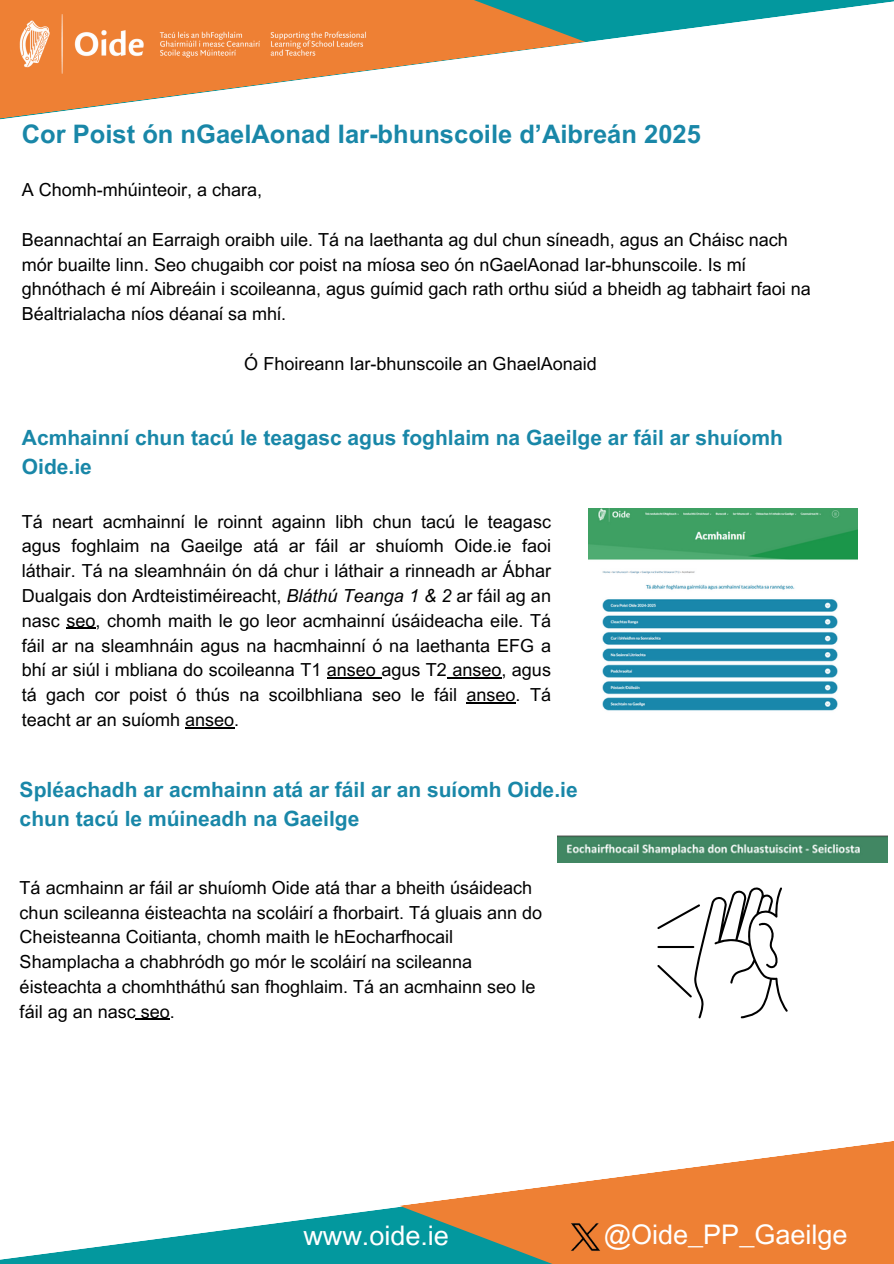
<style>
.page{position:relative;width:894px;height:1264px;background:#fff}
.page>*{position:absolute;margin:0;border:0;box-sizing:border-box;transform-origin:0 0}
.t1{font:27px "Arial MT Pro";color:#fff}
.t2{font:700 25.5px "Arial MT Pro";color:#1987a8}
.t3{font:700 21px/29.2px "Arial MT Pro";color:#1987a8}
.t4{font:18px/24.8px "Arial MT Pro";color:#000}
.s1{font-style:italic}
</style>
<div class="page">
<svg style="left:0;top:1207px;width:399px;height:56px;fill:#03989e"></svg>
<svg style="left:399px;top:1141px;width:494px;height:122px;fill:#ee8034"></svg>
<img style="left:561px;top:1219px;width:48px;height:35px">
<svg style="left:585px;top:0;width:308px;height:42px;fill:#03989e"></svg>
<svg style="left:0;top:0;width:585px;height:120px"></svg>
<img style="left:4px;top:8px;width:378px;height:81px">
<img style="left:588px;top:509px;width:269px;height:202px">
<svg style="left:657px;top:887px;width:130px;height:131px"></svg>
<img style="left:557px;top:835px;width:330px;height:27px">
<svg style="left:67px;top:628px;width:29px;height:1px"></svg>
<hr style="left:327px;top:677px;width:54px;height:1px;background:#000">
<hr style="left:447px;top:677px;width:54px;height:1px;background:#000">
<hr style="left:466px;top:702px;width:49px;height:1px;background:#000">
<hr style="left:185px;top:727px;width:49px;height:1px;background:#000">
<hr style="left:136px;top:1018px;width:34px;height:1px;background:#000">
<h1 class="t2" style="left:22px;top:124px;width:680px">Cor Poist ón nGaelAonad Iar-bhunscoile d’Aibreán 2025</h1>
<p class="t4" style="left:22px;top:180px;width:242px">A Chomh-mhúinteoir, a chara,</p>
<p class="t4" style="left:22px;top:229px;width:790px">Beannachtaí an Earraigh oraibh uile. Tá na laethanta ag dul chun síneadh, agus an Cháisc nach mór buailte linn. Seo chugaibh cor poist na míosa seo ón nGaelAonad Iar-bhunscoile. Is mí ghnóthach é mí Aibreáin i scoileanna, agus guímid gach rath orthu siúd a bheidh ag tabhairt faoi na Béaltrialacha níos déanaí sa mhí.</p>
<p class="t4" style="left:244px;top:353px;width:354px">Ó Fhoireann Iar-bhunscoile an GhaelAonaid</p>
<p class="t3" style="left:22px;top:425px;width:762px">Acmhainní chun tacú le teagasc agus foghlaim na Gaeilge ar fáil ar shuíomh<br>Oide.ie</p>
<p class="t4" style="left:22px;top:511px;width:530px;text-align:justify">Tá neart acmhainní le roinnt againn libh chun tacú le teagasc agus foghlaim na Gaeilge atá ar fáil ar shuíomh Oide.ie faoi láthair. Tá na sleamhnáin ón dá chur i láthair a rinneadh ar Ábhar Dualgais don Ardteistiméireacht, <span class="s1">Bláthú Teanga 1 &amp; 2</span> ar fáil ag an nasc seo, chomh maith le go leor acmhainní úsáideacha eile. Tá fáil ar na sleamhnáin agus na hacmhainní ó na laethanta EFG a bhí ar siúl i mbliana do scoileanna T1 anseo agus T2 anseo, agus tá gach cor poist ó thús na scoilbhliana seo le fáil anseo. Tá teacht ar an suíomh anseo.</p>
<h3 class="t3" style="left:20px;top:777px;width:559px">Spléachadh ar acmhainn atá ar fáil ar an suíomh Oide.ie chun tacú le múineadh na Gaeilge</h3>
<p class="t4" style="left:20px;top:877px;width:524px">Tá acmhainn ar fáil ar shuíomh Oide atá thar a bheith úsáideach chun scileanna éisteachta na scoláirí a fhorbairt. Tá gluais ann do Cheisteanna Coitianta, chomh maith le hEocharfhocail Shamplacha a chabhródh go mór le scoláirí na scileanna éisteachta a chomhtháthú san fhoghlaim. Tá an acmhainn seo le fáil ag an nasc seo.</p>
<h3 class="t1" style="left:303px;top:1225px;width:147px">www.oide.ie</h3>
<p class="t1" style="left:603px;top:1224px;width:245px">@Oide_PP_Gaeilge</p>
</div>
